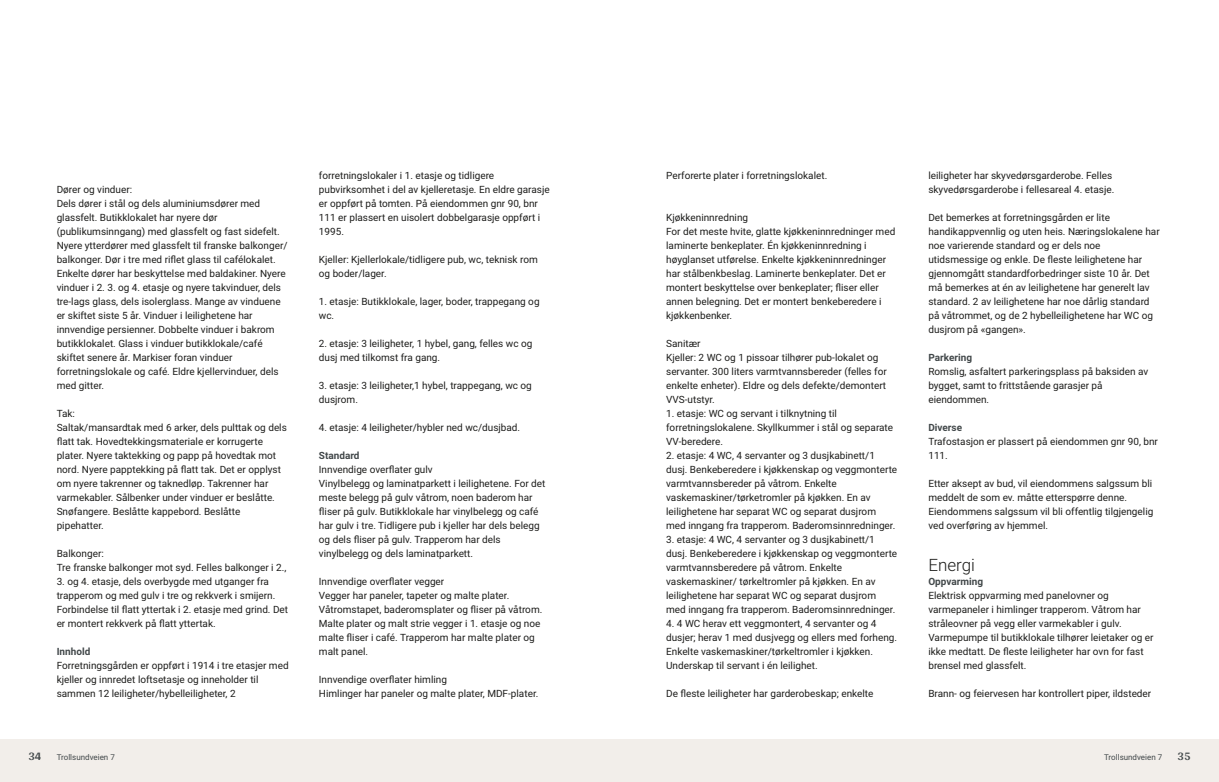
<style>
.page{position:relative;width:1219px;height:782px;background:#fff}
.page>*{position:absolute;margin:0;border:0;box-sizing:border-box;transform-origin:0 0}
.t1{font:300 17px "Roboto";color:#1d1d1b}
.t2{font:700 12px "Arya";color:#414749}
.t3{font:10px/14px "Roboto";color:#1d1d1b}
.t4{font:700 10px "Roboto";color:#414749}
.t5{font:8px "Roboto";color:#414749}
</style>
<div class="page">
<div style="left:0;top:739px;width:612px;height:42px;background:#f2eeea"></div>
<div style="left:607px;top:739px;width:612px;height:42px;background:#f2eeea"></div>
<p class="t3" style="left:57px;top:181px;width:232px">Dører og vinduer:<br>Dels dører i stål og dels aluminiumsdører med glassfelt. Butikklokalet har nyere dør (publikumsinngang) med glassfelt og fast sidefelt.<br>Nyere ytterdører med glassfelt til franske balkonger/ balkonger. Dør i tre med riflet glass til cafélokalet.<br>Enkelte dører har beskyttelse med baldakiner. Nyere vinduer i 2. 3. og 4. etasje og nyere takvinduer, dels tre‑lags glass, dels isolerglass. Mange av vinduene er skiftet siste 5 år. Vinduer i leilighetene har innvendige persienner. Dobbelte vinduer i bakrom butikklokalet. Glass i vinduer butikklokale/café skiftet senere år. Markiser foran vinduer forretningslokale og café. Eldre kjellervinduer, dels med gitter.</p>
<p class="t3" style="left:57px;top:405px;width:232px">Tak:<br>Saltak/mansardtak med 6 arker, dels pulttak og dels flatt tak. Hovedtekkingsmateriale er korrugerte plater. Nyere taktekking og papp på hovedtak mot nord. Nyere papptekking på flatt tak. Det er opplyst om nyere takrenner og taknedløp. Takrenner har varmekabler. Sålbenker under vinduer er beslåtte.<br>Snøfangere. Beslåtte kappebord. Beslåtte pipehatter.</p>
<p class="t3" style="left:57px;top:545px;width:231px">Balkonger:<br>Tre franske balkonger mot syd. Felles balkonger i 2.,</p>
<p class="t3" style="left:57px;top:573px;width:233px">3. og 4. etasje, dels overbygde med utganger fra trapperom og med gulv i tre og rekkverk i smijern.<br>Forbindelse til flatt yttertak i 2. etasje med grind. Det er montert rekkverk på flatt yttertak.</p>
<p class="t4" style="left:57px;top:644px;width:35px">Innhold</p>
<p class="t3" style="left:57px;top:657px;width:233px">Forretningsgården er oppført i 1914 i tre etasjer med kjeller og innredet loftsetasje og inneholder til sammen 12 leiligheter/hybelleiligheter, 2</p>
<p class="t2" style="left:28px;top:749px;width:15px">34</p>
<p class="t5" style="left:57px;top:751px;width:60px">Trollsundveien 7</p>
<p class="t3" style="left:319px;top:167px;width:232px">forretningslokaler i 1. etasje og tidligere pubvirksomhet i del av kjelleretasje. En eldre garasje er oppført på tomten. På eiendommen gnr 90, bnr 111 er plassert en uisolert dobbelgarasje oppført i 1995.</p>
<p class="t3" style="left:319px;top:251px;width:220px">Kjeller: Kjellerlokale/tidligere pub, wc, teknisk rom og boder/lager.</p>
<p class="t3" style="left:319px;top:293px;width:222px">1. etasje: Butikklokale, lager, boder, trappegang og wc.</p>
<p class="t3" style="left:319px;top:335px;width:215px">2. etasje: 3 leiligheter, 1 hybel, gang, felles wc og dusj med tilkomst fra gang.</p>
<p class="t3" style="left:319px;top:377px;width:214px">3. etasje: 3 leiligheter,1 hybel, trappegang, wc og dusjrom.</p>
<p class="t3" style="left:319px;top:419px;width:203px">4. etasje: 4 leiligheter/hybler ned wc/dusjbad.</p>
<p class="t4" style="left:319px;top:448px;width:42px">Standard</p>
<p class="t3" style="left:319px;top:461px;width:228px">Innvendige overflater gulv<br>Vinylbelegg og laminatparkett i leilighetene. For det meste belegg på gulv våtrom, noen baderom har fliser på gulv. Butikklokale har vinylbelegg og café har gulv i tre. Tidligere pub i kjeller har dels belegg og dels fliser på gulv. Trapperom har dels vinylbelegg og dels laminatparkett.</p>
<p class="t3" style="left:319px;top:573px;width:225px">Innvendige overflater vegger<br>Vegger har paneler, tapeter og malte plater.<br>Våtromstapet, baderomsplater og fliser på våtrom.<br>Malte plater og malt strie vegger i 1. etasje og noe malte fliser i café. Trapperom har malte plater og malt panel.</p>
<p class="t3" style="left:319px;top:671px;width:221px">Innvendige overflater himling<br>Himlinger har paneler og malte plater, MDF‑plater.</p>
<p class="t3" style="left:666px;top:167px;width:163px">Perforerte plater i forretningslokalet.</p>
<p class="t3" style="left:666px;top:209px;width:231px">Kjøkkeninnredning<br>For det meste hvite, glatte kjøkkeninnredninger med laminerte benkeplater. Én kjøkkeninnredning i høyglanset utførelse. Enkelte kjøkkeninnredninger har stålbenkbeslag. Laminerte benkeplater. Det er montert beskyttelse over benkeplater; fliser eller annen belegning. Det er montert benkeberedere i kjøkkenbenker.</p>
<p class="t3" style="left:666px;top:335px;width:222px">Sanitær<br>Kjeller: 2 WC og 1 pissoar tilhører pub‑lokalet og servanter. 300 liters varmtvannsbereder (felles for enkelte enheter). Eldre og dels defekte/demontert VVS‑utstyr.</p>
<p class="t3" style="left:666px;top:405px;width:228px">1. etasje: WC og servant i tilknytning til forretningslokalene. Skyllkummer i stål og separate<br>VV‑beredere.</p>
<p class="t3" style="left:666px;top:447px;width:233px">2. etasje: 4 WC, 4 servanter og 3 dusjkabinett/1 dusj. Benkeberedere i kjøkkenskap og veggmonterte varmtvannsbereder på våtrom. Enkelte vaskemaskiner/tørketromler på kjøkken. En av leilighetene har separat WC og separat dusjrom med inngang fra trapperom. Baderomsinnredninger.</p>
<p class="t3" style="left:666px;top:531px;width:233px">3. etasje: 4 WC, 4 servanter og 3 dusjkabinett/1 dusj. Benkeberedere i kjøkkenskap og veggmonterte varmtvannsberedere på våtrom. Enkelte vaskemaskiner/ tørkeltromler på kjøkken. En av leilighetene har separat WC og separat dusjrom med inngang fra trapperom. Baderomsinnredninger.</p>
<p class="t3" style="left:666px;top:615px;width:232px">4. 4 WC herav ett veggmontert, 4 servanter og 4 dusjer; herav 1 med dusjvegg og ellers med forheng.<br>Enkelte vaskemaskiner/tørkeltromler i kjøkken.<br>Underskap til servant i én leilighet.</p>
<p class="t3" style="left:666px;top:685px;width:209px">De fleste leiligheter har garderobeskap; enkelte</p>
<p class="t3" style="left:928px;top:167px;width:187px">leiligheter har skyvedørsgarderobe. Felles skyvedørsgarderobe i fellesareal 4. etasje.</p>
<p class="t3" style="left:928px;top:209px;width:233px">Det bemerkes at forretningsgården er lite handikappvennlig og uten heis. Næringslokalene har noe varierende standard og er dels noe utidsmessige og enkle. De fleste leilighetene har gjennomgått standardforbedringer siste 10 år. Det må bemerkes at én av leilighetene har generelt lav standard. 2 av leilighetene har noe dårlig standard på våtrommet, og de 2 hybelleilighetene har WC og dusjrom på «gangen».</p>
<p class="t4" style="left:928px;top:350px;width:45px">Parkering</p>
<p class="t3" style="left:928px;top:363px;width:221px">Romslig, asfaltert parkeringsplass på baksiden av bygget, samt to frittstående garasjer på eiendommen.</p>
<p class="t4" style="left:928px;top:420px;width:35px">Diverse</p>
<p class="t3" style="left:928px;top:433px;width:231px">Trafostasjon er plassert på eiendommen gnr 90, bnr<br>111.</p>
<p class="t3" style="left:928px;top:475px;width:226px">Etter aksept av bud, vil eiendommens salgssum bli meddelt de som ev. måtte etterspørre denne.<br>Eiendommens salgssum vil bli offentlig tilgjengelig ved overføring av hjemmel.</p>
<h1 class="t1" style="left:928px;top:552px;width:48px">Energi</h1>
<p class="t4" style="left:928px;top:574px;width:56px">Oppvarming</p>
<p class="t3" style="left:928px;top:587px;width:227px">Elektrisk oppvarming med panelovner og varmepaneler i himlinger trapperom. Våtrom har stråleovner på vegg eller varmekabler i gulv.<br>Varmepumpe til butikklokale tilhører leietaker og er ikke medtatt. De fleste leiligheter har ovn for fast brensel med glassfelt.</p>
<p class="t3" style="left:928px;top:685px;width:224px">Brann‑ og feiervesen har kontrollert piper, ildsteder</p>
<p class="t5" style="left:1104px;top:751px;width:60px">Trollsundveien 7</p>
<p class="t2" style="left:1177px;top:749px;width:15px">35</p>
</div>
